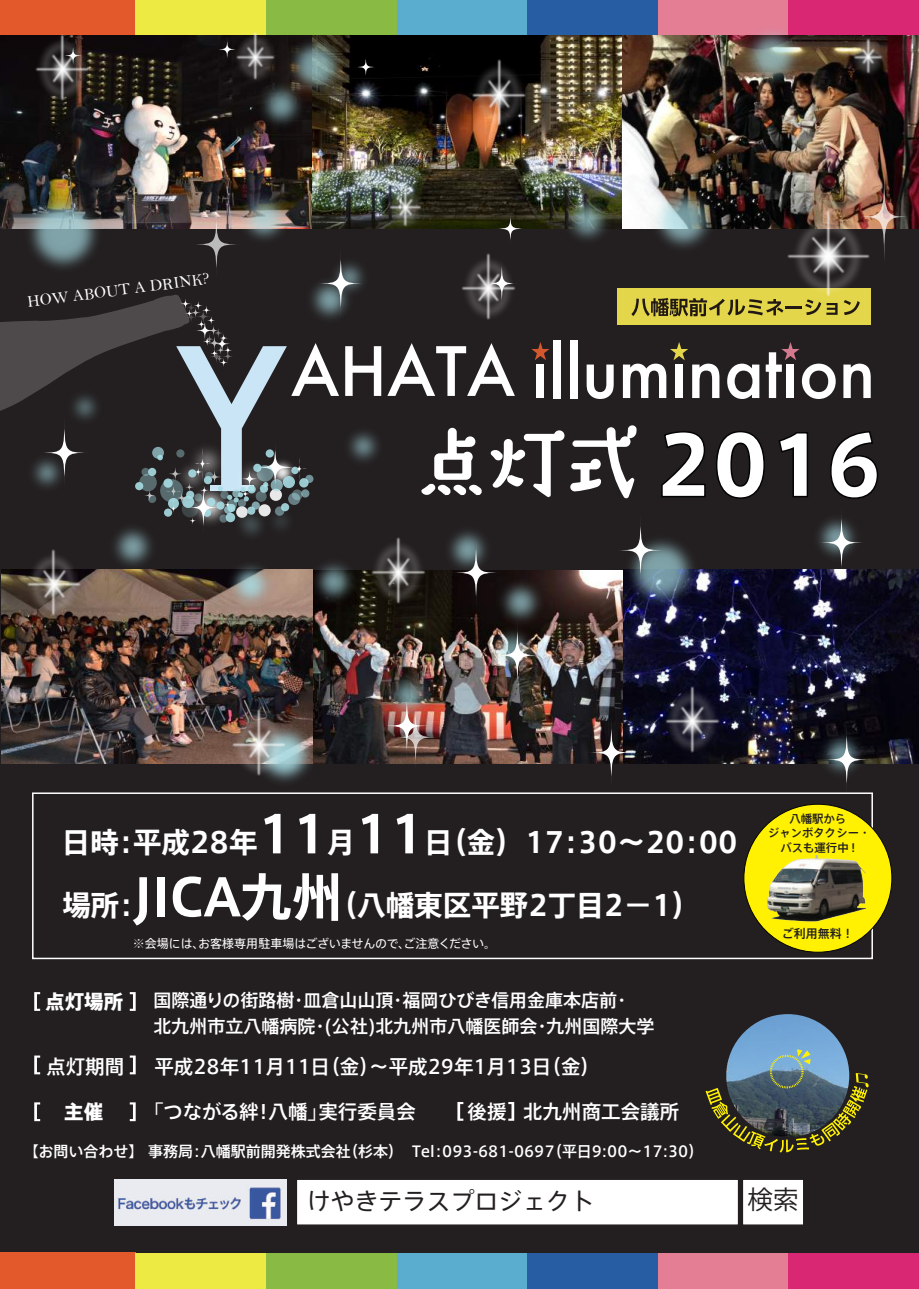
<style>
.page{position:relative;width:919px;height:1289px;background:#fff}
.page>*{position:absolute;margin:0;border:0;box-sizing:border-box;transform-origin:0 0}
.t1{font:800 82.5px "Axis Std";color:#fff}
.t2{font:700 28.5px "Axis Std";color:#fff}
.t3{font:25.5px "Koz Go Pr 6 N";color:#231f20}
.t4{font:24px "Axis Std";color:#231f20}
.t5{font:500 19.5px "Axis Std";color:#fff}
.t6{font:800 19.5px "Axis Std";color:#fff}
.t7{font:500 18px/25.5px "Axis Std";color:#fff}
.t8{font:16.5px "Bell";color:#fff}
.t9{font:500 15px "Axis Std";color:#fff}
.t10{font:12px "Axis Std";letter-spacing:-.01em;color:#fff}
.t11{font:500 12px "Axis Std";color:#231f20}
.t12{font:500 11.4px/14.7px "Axis Std";color:#231f20;text-align:center}
.s1{font-size:51px}
.s2{font-weight:800}
</style>
<div class="page">
<div style="left:0;top:229px;width:918px;height:1024px;background:#231f20"></div>
<div style="left:135px;top:0;width:131px;height:35px;background:#eeea44"></div>
<div style="left:396px;top:0;width:131px;height:35px;background:#5badcf"></div>
<div style="left:657px;top:0;width:131px;height:35px;background:#e37e95"></div>
<div style="left:527px;top:0;width:131px;height:35px;background:#275da3"></div>
<div style="left:0;top:1252px;width:135px;height:36px;background:#e3592b"></div>
<div style="left:135px;top:1253px;width:131px;height:35px;background:#eeea44"></div>
<div style="left:396px;top:1253px;width:131px;height:35px;background:#5badcf"></div>
<div style="left:657px;top:1253px;width:131px;height:35px;background:#e37e95"></div>
<div style="left:788px;top:1253px;width:130px;height:35px;background:#d92773"></div>
<div style="left:527px;top:1253px;width:131px;height:35px;background:#275da3"></div>
<div style="left:266px;top:1253px;width:130px;height:35px;background:#88ba44"></div>
<img style="left:389px;top:0;width:8px;height:26px">
<img style="left:115px;top:1179px;width:171px;height:46px">
<div style="left:295px;top:1178px;width:444px;height:47px;background:#fff;border:2px solid #231f20"></div>
<div style="left:741px;top:1178px;width:63px;height:47px;background:#fff;border:2px solid #231f20"></div>
<svg style="left:34px;top:992px;width:6px;height:18px"></svg>
<svg style="left:130px;top:992px;width:6px;height:18px"></svg>
<svg style="left:34px;top:1102px;width:6px;height:19px"></svg>
<svg style="left:130px;top:1102px;width:6px;height:19px"></svg>
<svg style="left:457px;top:1101px;width:6px;height:19px"></svg>
<svg style="left:508px;top:1101px;width:6px;height:19px"></svg>
<svg style="left:345px;top:366px;width:36px;height:18px"></svg>
<svg style="left:387px;top:287px;width:491px;height:212px;background:#4d4a45"></svg>
<img style="left:2px;top:569px;width:916px;height:194px">
<svg style="left:34px;top:1055px;width:6px;height:19px"></svg>
<svg style="left:130px;top:1055px;width:6px;height:19px"></svg>
<img style="left:726px;top:1014px;width:123px;height:123px;border-radius:61px">
<div style="left:769px;top:1054px;width:34px;height:34px;border:2px dashed #fff101;border-radius:50%"></div>
<svg style="left:796px;top:1049px;width:14px;height:15px"></svg>
<svg style="left:705px;top:1072px;width:163px;height:80px;background:#4a5142"></svg>
<img style="left:333px;top:35px;width:289px;height:179px">
<img style="left:622px;top:35px;width:296px;height:166px">
<img style="left:0;top:35px;width:214px;height:194px">
<div style="left:32px;top:792px;width:840px;height:167px;border:2px solid #fff"></div>
<div style="left:743px;top:804px;width:148px;height:148px;background:#fff101;border-radius:50%"></div>
<img style="left:766px;top:856px;width:101px;height:66px">
<img style="left:0;top:0;width:135px;height:148px">
<img style="left:128px;top:15px;width:14px;height:110px">
<img style="left:8px;top:0;width:109px;height:152px">
<img style="left:0;top:1px;width:127px;height:135px">
<svg style="left:60px;top:43px;width:26px;height:25px"></svg>
<svg style="left:0;top:295px;width:339px;height:223px;background:#4f5154"></svg>
<svg style="left:141px;top:468px;width:9px;height:8px"></svg>
<svg style="left:291px;top:457px;width:16px;height:23px"></svg>
<svg style="left:166px;top:474px;width:15px;height:35px"></svg>
<svg style="left:194px;top:446px;width:16px;height:35px"></svg>
<img style="left:0;top:152px;width:145px;height:163px">
<img style="left:214px;top:132px;width:126px;height:41px">
<img style="left:183px;top:35px;width:11px;height:77px">
<img style="left:200px;top:120px;width:43px;height:12px">
<img style="left:194px;top:35px;width:49px;height:85px">
<img style="left:243px;top:0;width:146px;height:139px">
<img style="left:419px;top:40px;width:160px;height:110px">
<img style="left:474px;top:161px;width:46px;height:18px">
<img style="left:434px;top:35px;width:129px;height:126px">
<img style="left:195px;top:149px;width:138px;height:139px">
<img style="left:336px;top:153px;width:138px;height:61px">
<img style="left:350px;top:134px;width:110px;height:11px">
<img style="left:345px;top:145px;width:121px;height:89px">
<img style="left:746px;top:171px;width:164px;height:170px">
<img style="left:734px;top:201px;width:184px;height:110px">
<img style="left:773px;top:157px;width:110px;height:192px">
<img style="left:758px;top:183px;width:139px;height:143px">
<img style="left:520px;top:153px;width:88px;height:134px">
<img style="left:287px;top:214px;width:125px;height:126px">
<img style="left:24px;top:347px;width:121px;height:121px">
<img style="left:770px;top:471px;width:133px;height:133px">
<img style="left:416px;top:211px;width:144px;height:155px">
<div style="left:408px;top:234px;width:160px;height:110px;background:#231f20"></div>
<img style="left:433px;top:200px;width:110px;height:172px">
<img style="left:424px;top:220px;width:129px;height:135px">
<img style="left:334px;top:509px;width:112px;height:121px">
<img style="left:119px;top:613px;width:15px;height:26px">
<img style="left:0;top:651px;width:109px;height:17px">
<img style="left:0;top:535px;width:118px;height:116px">
<img style="left:534px;top:536px;width:53px;height:133px">
<img style="left:342px;top:630px;width:134px;height:133px">
<img style="left:583px;top:493px;width:157px;height:157px">
<img style="left:263px;top:233px;width:133px;height:133px">
<svg style="left:316px;top:247px;width:49px;height:73px;background:#454a4c"></svg>
<div style="left:0;top:410px;width:110px;height:125px;background:#231f20"></div>
<img style="left:401px;top:483px;width:133px;height:134px">
<svg style="left:451px;top:536px;width:49px;height:73px;background:#45484a"></svg>
<svg style="left:40px;top:416px;width:49px;height:73px;background:#373536"></svg>
<svg style="left:616px;top:514px;width:49px;height:72px;background:#484f53"></svg>
<img style="left:184px;top:518px;width:133px;height:133px">
<img style="left:314px;top:680px;width:45px;height:148px">
<svg style="left:485px;top:258px;width:34px;height:51px"></svg>
<img style="left:608px;top:146px;width:150px;height:149px">
<svg style="left:817px;top:506px;width:48px;height:73px;background:#47494c"></svg>
<img style="left:845px;top:118px;width:73px;height:8px">
<img style="left:845px;top:0;width:73px;height:118px">
<img style="left:699px;top:0;width:146px;height:129px">
<img style="left:267px;top:515px;width:133px;height:134px">
<img style="left:300px;top:384px;width:126px;height:125px">
<img style="left:66px;top:480px;width:133px;height:133px">
<svg style="left:192px;top:208px;width:49px;height:73px;background:#524847"></svg>
<svg style="left:185px;top:480px;width:37px;height:55px;background:#687073"></svg>
<img style="left:187px;top:667px;width:144px;height:155px">
<img style="left:179px;top:690px;width:160px;height:109px">
<img style="left:204px;top:656px;width:110px;height:172px">
<img style="left:194px;top:676px;width:129px;height:135px">
<svg style="left:382px;top:689px;width:49px;height:73px"></svg>
<svg style="left:587px;top:716px;width:48px;height:72px;background:#463d3d"></svg>
<img style="left:391px;top:701px;width:49px;height:72px;border-radius:50%">
<img style="left:446px;top:584px;width:133px;height:133px">
<img style="left:493px;top:619px;width:48px;height:72px;border-radius:50%">
<img style="left:775px;top:688px;width:133px;height:133px">
<svg style="left:822px;top:723px;width:49px;height:73px;background:#37393c"></svg>
<img style="left:620px;top:643px;width:144px;height:156px">
<img style="left:612px;top:666px;width:160px;height:110px">
<img style="left:637px;top:633px;width:110px;height:172px">
<img style="left:627px;top:653px;width:129px;height:135px">
<svg style="left:201px;top:335px;width:12px;height:12px"></svg>
<svg style="left:206px;top:346px;width:20px;height:20px"></svg>
<svg style="left:220px;top:349px;width:15px;height:15px"></svg>
<svg style="left:183px;top:307px;width:12px;height:12px"></svg>
<svg style="left:183px;top:310px;width:16px;height:15px"></svg>
<p class="t8" style="left:26px;top:291px;width:185px;rotate:-7deg">HOW ABOUT A DRINK?</p>
<h1 class="t1" style="left:655px;top:402px;width:228px">2016</h1>
<h2 class="t2" style="left:62px;top:820px;width:677px">日時：平成28年<span class="s1">11</span>月<span class="s1">11</span>日（金）17：30～20：00</h2>
<h2 class="t2" style="left:62px;top:883px;width:639px">場所：<span class="s1">JICA九州</span>（八幡東区平野2丁目2－1）</h2>
<p class="t10" style="left:133px;top:934px;width:365px">※会場には、お客様専用駐車場はございませんので、ご注意ください。</p>
<p class="t6" style="left:45px;top:986px;width:80px">点灯場所</p>
<p class="t7" style="left:153px;top:986px;width:502px">国際通りの街路樹・皿倉山山頂・福岡ひびき信用金庫本店前・<br>北九州市立八幡病院・(公社)北九州市八幡医師会・九州国際大学</p>
<p class="t5" style="left:46px;top:1051px;width:555px">点灯期間　 平成28年11月11日（金）～平成29年1月13日（金）</p>
<p class="t5" style="left:64px;top:1096px;width:353px"><span class="s2">主催</span>　　 「つながる絆！八幡」実行委員会</p>
<p class="t5" style="left:467px;top:1096px;width:213px">後援 北九州商工会議所</p>
<p class="t12" style="left:768px;top:810px;width:104px">八幡駅から<br>ジャンボタクシー・バスも運行中 !</p>
<p class="t11" style="left:781px;top:924px;width:73px">ご利用無料！</p>
<p class="t9" style="left:24px;top:1140px;width:681px">【お問い合わせ】 事務局：八幡駅前開発株式会社（杉本） Tel：093-681-0697（平日9:00～17:30）</p>
<p class="t4" style="left:306px;top:1182px;width:290px">けやきテラスプロジェクト</p>
<h3 class="t3" style="left:747px;top:1185px;width:52px">検索</h3>
</div>
